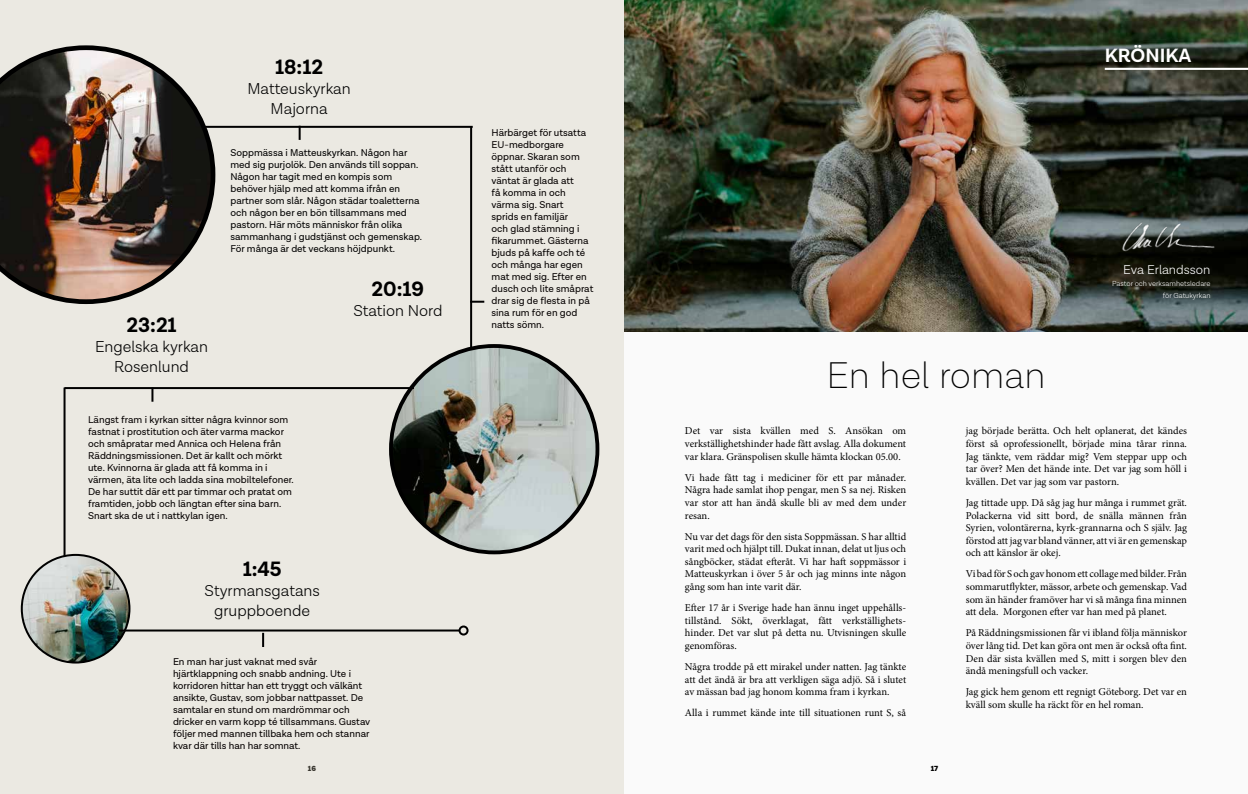
<style>
.page{position:relative;width:1248px;height:794px;background:#fff}
.page>*{position:absolute;margin:0;border:0;box-sizing:border-box;transform-origin:0 0}
.t1{font:300 expanded 38px "Lota Grotesque";color:#000}
.t2{font:700 21px "Lota Grotesque";color:#000}
.t3{font:700 19.4px "Lota Grotesque";color:#fff}
.t4{font:300 16px/20px "Lota Grotesque";color:#000;text-align:center}
.t5{font:300 13px "Lota Grotesque";color:#fff}
.t6{font:10.5px/12.6px "Minion Pro";letter-spacing:-.005em;color:#000;text-align:justify}
.t7{font:10px/12px "Lota Grotesque";color:#040000}
.t8{font:10px/12px "Lota Grotesque";color:#000}
.t9{font:900 7.5px "Lota Grotesque";color:#000}
.t10{font:300 7.4px/12px "Lota Grotesque";color:#fff;text-align:right}
</style>
<div class="page">
<div style="left:624px;top:0;width:623px;height:794px;background:#fafafa"></div>
<img style="left:624px;top:0;width:623px;height:206px">
<img style="left:624px;top:206px;width:623px;height:126px">
<img style="left:1115px;top:201px;width:101px;height:84px">
<hr style="left:1104px;top:68px;width:143px;height:2px;background:#fff">
<div style="left:0;top:0;width:624px;height:794px;background:#ebe9e2"></div>
<hr style="left:74px;top:126px;width:398px;height:2px;background:#000">
<img style="left:0;top:45px;width:215px;height:259px">
<hr style="left:470px;top:126px;width:2px;height:245px;background:#000">
<img style="left:391px;top:346px;width:206px;height:206px;border-radius:103px">
<hr style="left:64px;top:387px;width:350px;height:2px;background:#000">
<svg style="left:151px;top:387px;width:2px;height:15px"></svg>
<hr style="left:63px;top:387px;width:2px;height:268px;background:#000">
<svg style="left:298px;top:127px;width:2px;height:13px"></svg>
<svg style="left:470px;top:301px;width:14px;height:2px"></svg>
<img style="left:22px;top:555px;width:107px;height:107px;border-radius:54px">
<div style="left:21px;top:554px;width:109px;height:109px;border:2px solid #000;border-radius:50%"></div>
<hr style="left:119px;top:629px;width:340px;height:2px;background:#000">
<div style="left:458px;top:625px;width:10px;height:10px;border:2px solid #000;border-radius:50%"></div>
<svg style="left:262px;top:633px;width:2px;height:14px"></svg>
<h2 class="t2" style="left:275px;top:55px;width:49px">18:12</h2>
<h3 class="t4" style="left:247px;top:79px;width:105px">Matteuskyrkan<br>Majorna</h3>
<h2 class="t2" style="left:126px;top:313px;width:52px">23:21</h2>
<h3 class="t4" style="left:95px;top:337px;width:114px">Engelska kyrkan<br>Rosenlund</h3>
<p class="t8" style="left:230px;top:147px;width:193px">Soppmässa i Matteuskyrkan. Någon har med sig purjolök. Den används till soppan.<br>Någon har tagit med en kompis som behöver hjälp med att komma ifrån en partner som slår. Någon städar toaletterna och någon ber en bön tillsammans med pastorn. Här möts människor från olika sammanhang i gudstjänst och gemenskap.<br>För många är det veckans höjdpunkt.</p>
<h2 class="t2" style="left:371px;top:277px;width:54px">20:19</h2>
<h3 class="t4" style="left:353px;top:301px;width:91px">Station Nord</h3>
<p class="t7" style="left:88px;top:414px;width:207px">Längst fram i kyrkan sitter några kvinnor som fastnat i prostitution och äter varma mackor och småpratar med Annica och Helena från Räddningsmissionen. Det är kallt och mörkt ute. Kvinnorna är glada att få komma in i värmen, äta lite och ladda sina mobiltelefoner.<br>De har suttit där ett par timmar och pratat om framtiden, jobb och längtan efter sina barn.<br>Snart ska de ut i nattkylan igen.</p>
<h2 class="t2" style="left:243px;top:556px;width:40px">1:45</h2>
<h3 class="t4" style="left:204px;top:580px;width:117px">Styrmansgatans gruppboende</h3>
<p class="t7" style="left:173px;top:655px;width:199px">En man har just vaknat med svår hjärtklappning och snabb andning. Ute i korridoren hittar han ett tryggt och välkänt ansikte, Gustav, som jobbar nattpasset. De samtalar en stund om mardrömmar och dricker en varm kopp té tillsammans. Gustav följer med mannen tillbaka hem och stannar kvar där tills han har somnat.</p>
<p class="t9" style="left:308px;top:764px;width:10px">16</p>
<p class="t7" style="left:491px;top:127px;width:103px">Härbärget för utsatta<br>EU-medborgare öppnar. Skaran som stått utanför och väntat är glada att<br>få komma in och värma sig. Snart<br>sprids en familjär<br>och glad stämning i fikarummet. Gästerna bjuds på kaffe och té och många har egen mat med sig. Efter en dusch och lite småprat drar sig de flesta in på sina rum för en god natts sömn.</p>
<h3 class="t3" style="left:1104px;top:45px;width:88px">KRÖNIKA</h3>
<p class="t5" style="left:1123px;top:263px;width:89px">Eva Erlandsson</p>
<p class="t10" style="left:1112px;top:278px;width:100px">Pastor och verksamhetsledare för Gatukyrkan</p>
<h1 class="t1" style="left:826px;top:355px;width:220px">En hel roman</h1>
<p class="t6" style="left:685px;top:425px;width:223px">Det var sista kvällen med S. Ansökan om verkställighetshinder hade fått avslag. Alla dokument var klara. Gränspolisen skulle hämta klockan 05.00.</p>
<p class="t6" style="left:685px;top:471px;width:223px">Vi hade fått tag i mediciner för ett par månader.<br>Några hade samlat ihop pengar, men S sa nej. Risken var stor att han ändå skulle bli av med dem under resan.</p>
<p class="t6" style="left:685px;top:530px;width:223px">Nu var det dags för den sista Soppmässan. S har alltid varit med och hjälpt till. Dukat innan, delat ut ljus och sångböcker, städat efteråt. Vi har haft soppmässor i Matteuskyrkan i över 5 år och jag minns inte någon gång som han inte varit där.</p>
<p class="t6" style="left:685px;top:601px;width:223px">Efter 17 år i Sverige hade han ännu inget uppehålls&shy;tillstånd. Sökt, överklagat, fått verkställighets&shy;hinder. Det var slut på detta nu. Utvisningen skulle genomföras.</p>
<p class="t6" style="left:685px;top:660px;width:223px">Några trodde på ett mirakel under natten. Jag tänkte att det ändå är bra att verkligen säga adjö. Så i slutet av mässan bad jag honom komma fram i kyrkan.</p>
<p class="t6" style="left:685px;top:707px;width:223px">Alla i rummet kände inte till situationen runt S, så</p>
<p class="t6" style="left:965px;top:425px;width:223px">jag började berätta. Och helt oplanerat, det kändes först så oprofessionellt, började mina tårar rinna.<br>Jag tänkte, vem räddar mig? Vem steppar upp och tar över? Men det hände inte. Det var jag som höll i kvällen. Det var jag som var pastorn.</p>
<p class="t6" style="left:965px;top:496px;width:223px">Jag tittade upp. Då såg jag hur många i rummet grät.<br>Polackerna vid sitt bord, de snälla männen från Syrien, volontärerna, kyrk-grannarna och S själv. Jag förstod att jag var bland vänner, att vi är en gemenskap och att känslor är okej.</p>
<p class="t6" style="left:965px;top:568px;width:223px">Vi bad för S och gav honom ett collage med bilder. Från sommarutflykter, mässor, arbete och gemenskap. Vad som än händer framöver har vi så många fina minnen att dela. Morgonen efter var han med på planet.</p>
<p class="t6" style="left:965px;top:627px;width:223px">På Räddningsmissionen får vi ibland följa människor över lång tid. Det kan göra ont men är också ofta fint.<br>Den där sista kvällen med S, mitt i sorgen blev den ändå meningsfull och vacker.</p>
<p class="t6" style="left:965px;top:685px;width:223px">Jag gick hem genom ett regnigt Göteborg. Det var en kväll som skulle ha räckt för en hel roman.</p>
<p class="t9" style="left:930px;top:764px;width:9px">17</p>
</div>
